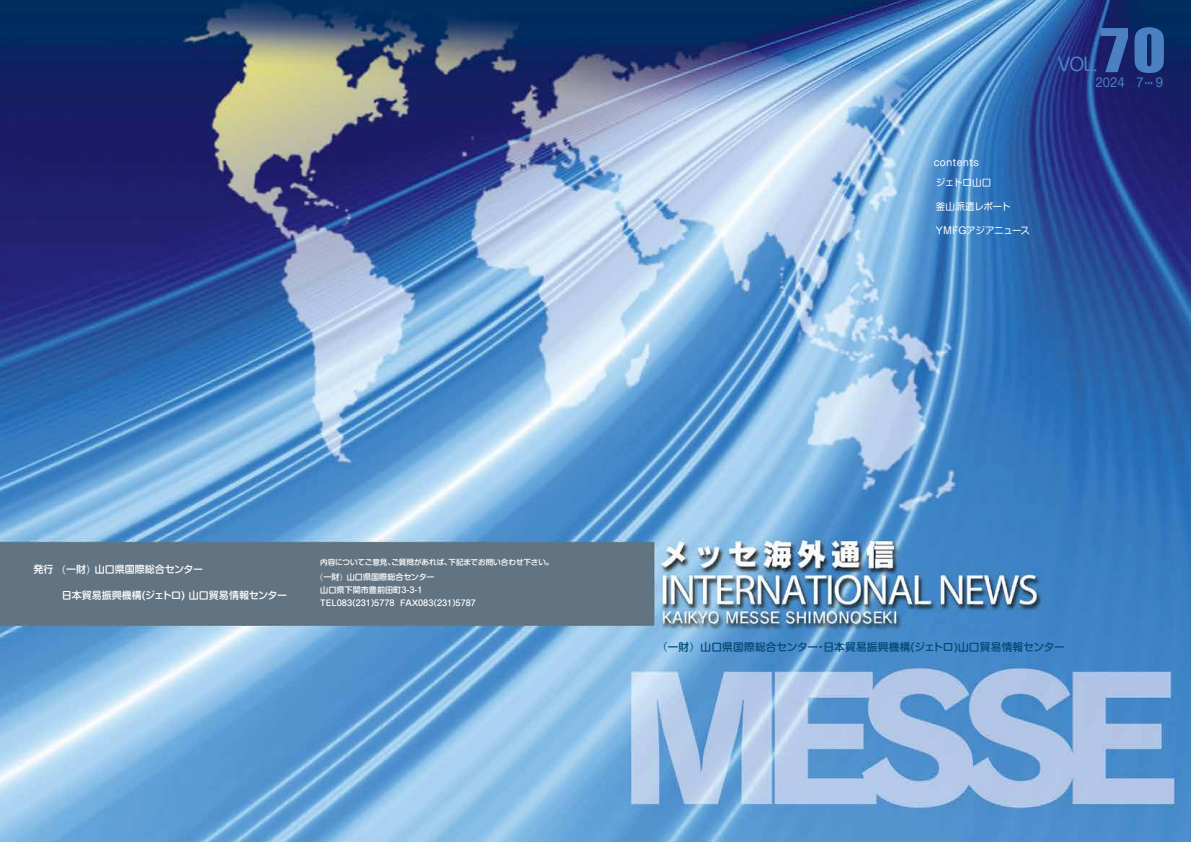
<style>
.page{position:relative;width:1191px;height:842px;background:#fff}
.page>*{position:absolute;margin:0;border:0;box-sizing:border-box;transform-origin:0 0}
.t1{font:55.8px "Impact";color:#4b81c3;scale:1.13 1}
.t2{font:17.8px "Shin M Go Pro";color:#4b81c3}
.t3{font:11.9px "Shin M Go Pro";color:#4b81c3}
.t4{font:500 10.7px "Shin M Go Pro";letter-spacing:.02em;color:#004975}
.t5{font:500 10px "Shin M Go Pro";color:#fff}
.t6{font:9.5px "Shin M Go Pro";letter-spacing:-.03em;color:#fff}
.t7{font:9.5px "Shin M Go Pro";letter-spacing:.01em;color:#fff}
.t8{font:500 8.1px/13px "Shin M Go Pro";color:#fff}
.t9{font:500 7.6px "Shin M Go Pro";color:#fff}
.s1{font-weight:300}
</style>
<div class="page">
<img style="left:0;top:0;width:1191px;height:842px">
<svg style="left:1145px;top:82px;width:7px;height:3px"></svg>
<p class="t7" style="left:933px;top:155px;width:46px">contents</p>
<p class="t7" style="left:936px;top:175px;width:57px">ジェトロ山口</p>
<p class="t6" style="left:936px;top:199px;width:76px">釜山派遣レポート</p>
<p class="t6" style="left:936px;top:223px;width:95px">YMFGアジアニュース</p>
<p class="t1" style="left:1098px;top:7px;width:61px">70</p>
<p class="t2" style="left:1057px;top:50px;width:42px">VOL.</p>
<p class="t3" style="left:1095px;top:73px;width:69px">2024 7　9</p>
<p class="t5" style="left:34px;top:561px;width:171px">発行 <span class="s1">(</span>一財<span class="s1">)</span> 山口県国際総合センター</p>
<p class="t5" style="left:62px;top:587px;width:227px">日本貿易振興機構(ジェトロ)　山口貿易情報センター</p>
<p class="t9" style="left:320px;top:556px;width:235px">内容についてご意見、ご質問があれば、下記までお問い合わせ下さい。</p>
<p class="t8" style="left:320px;top:569px;width:157px"><span class="s1">(</span>一財<span class="s1">)</span> 山口県国際総合センター<br>山口県下関市豊前田町3-3-1<br>TEL083（231）5778 FAX083（231）5787</p>
<p class="t4" style="left:662px;top:638px;width:404px"><span class="s1">(</span>一財<span class="s1">)</span> 山口県国際総合センター・日本貿易振興機構(ジェトロ)山口貿易情報センター</p>
</div>
